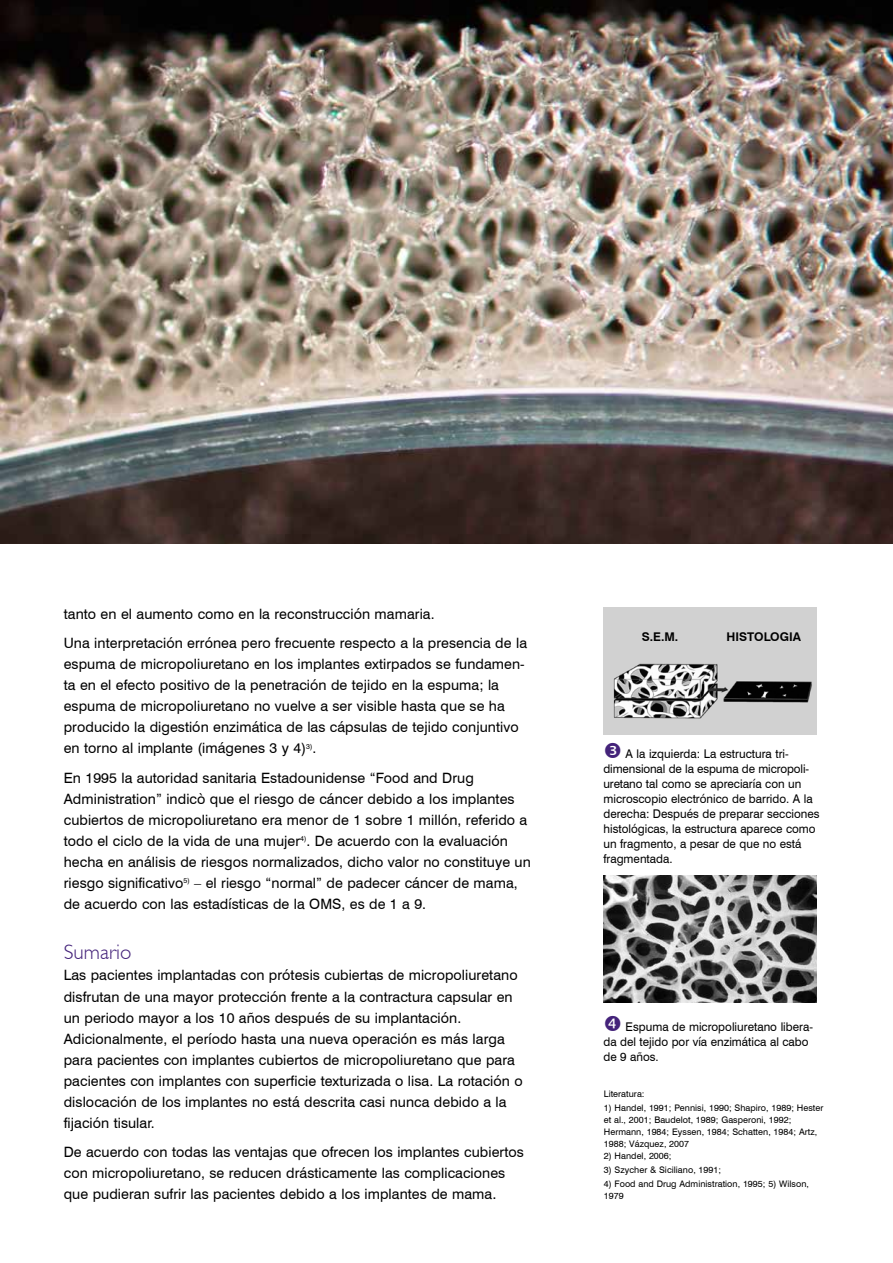
<style>
.page{position:relative;width:893px;height:1263px;background:#fff}
.page>*{position:absolute;margin:0;border:0;box-sizing:border-box;transform-origin:0 0}
.t1{font:300 21px "Gill Light S Si";color:#44237a}
.t2{font:14.25px/21px "Swiss 721 BT";letter-spacing:.005em;color:#000}
.t3{font:12px/15px "Swiss 721 BT";color:#000}
.t4{font:700 12px "Swiss 721 BT";color:#000}
.t5{font:9px/12px "Swiss 721 BT";letter-spacing:.005em;color:#000}
.s1{font-size:15px}
</style>
<div class="page">
<img style="left:603px;top:607px;width:213px;height:128px">
<img style="left:603px;top:875px;width:213px;height:128px">
<img style="left:0;top:0;width:893px;height:543px">
<p class="t2" style="left:64px;top:599px;width:465px;line-height:29.5px">tanto en el aumento como en la reconstrucción mamaria.<br>Una interpretación errónea pero frecuente respecto a la presencia de la</p>
<p class="t2" style="left:64px;top:654px;width:462px">espuma de micropoliuretano en los implantes extirpados se fundamen&shy;ta en el efecto positivo de la penetración de tejido en la espuma; la espuma de micropoliuretano no vuelve a ser visible hasta que se ha producido la digestión enzimática de las cápsulas de tejido conjuntivo en torno al implante (imágenes 3 y 4)<sup>3)</sup>.</p>
<p class="t2" style="left:64px;top:767px;width:469px">En 1995 la autoridad sanitaria Estadounidense “Food and Drug Administration” indicò que el riesgo de cáncer debido a los implantes cubiertos de micropoliuretano era menor de 1 sobre 1 millón, referido a todo el ciclo de la vida de una mujer<sup>4)</sup>. De acuerdo con la evaluación hecha en análisis de riesgos normalizados, dicho valor no constituye un riesgo significativo<sup>5)</sup> – el riesgo “normal” de padecer cáncer de mama, de acuerdo con las estadísticas de la OMS, es de 1 a 9.</p>
<h1 class="t1" style="left:64px;top:940px;width:69px">Sumario</h1>
<p class="t2" style="left:64px;top:965px;width:460px">Las pacientes implantadas con prótesis cubiertas de micropoliuretano disfrutan de una mayor protección frente a la contractura capsular en un periodo mayor a los 10 años después de su implantación.<br>Adicionalmente, el período hasta una nueva operación es más larga para pacientes con implantes cubiertos de micropoliuretano que para pacientes con implantes con superficie texturizada o lisa. La rotación o dislocación de los implantes no está descrita casi nunca debido a la fijación tisular.</p>
<p class="t2" style="left:64px;top:1141px;width:462px">De acuerdo con todas las ventajas que ofrecen los implantes cubiertos con micropoliuretano, se reducen drásticamente las complicaciones que pudieran sufrir las pacientes debido a los implantes de mama<span class="s1">.</span></p>
<p class="t4" style="left:642px;top:630px;width:38px">S.E.M.</p>
<p class="t4" style="left:726px;top:630px;width:76px">HISTOLOGIA</p>
<p class="t3" style="left:603px;top:746px;width:218px;text-indent:22px">A la izquierda: La estructura tri&shy;dimensional de la espuma de micropoli&shy;uretano tal como se apreciaría con un microscopio electrónico de barrido. A la derecha: Después de preparar secciones histológicas, la estructura aparece como un fragmento, a pesar de que no está fragmentada.</p>
<p class="t3" style="left:603px;top:1019px;width:211px;text-indent:22px">Espuma de micropoliuretano libera&shy;da del tejido por vía enzimática al cabo de 9 años.</p>
<p class="t5" style="left:604px;top:1087px;width:42px">Literatura:</p>
<p class="t5" style="left:604px;top:1102px;width:221px">1) Handel, 1991; Pennisi, 1990; Shapiro, 1989; Hester et al., 2001; Baudelot, 1989; Gasperoni, 1992; Hermann, 1984; Eyssen, 1984; Schatten, 1984; Artz, 1988; Vázquez, 2007</p>
<p class="t5" style="left:604px;top:1150px;width:69px">2) Handel, 2006;</p>
<p class="t5" style="left:604px;top:1164px;width:119px">3) Szycher &amp; Siciliano, 1991;</p>
<p class="t5" style="left:604px;top:1178px;width:207px">4) Food and Drug Administration, 1995; 5) Wilson,<br>1979</p>
</div>
